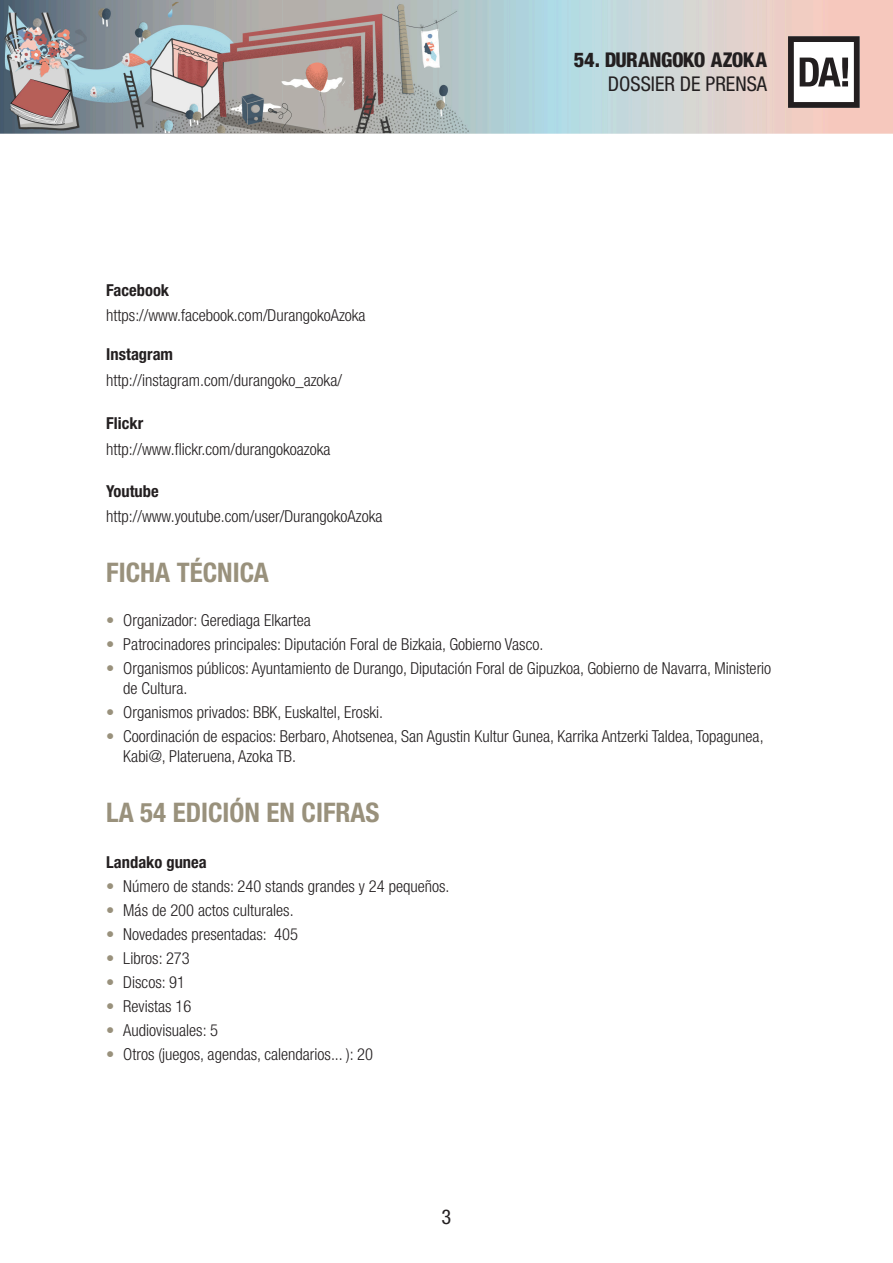
<style>
.page{position:relative;width:893px;height:1263px;background:#fff}
.page>*{position:absolute;margin:0;border:0;box-sizing:border-box;transform-origin:0 0}
.t1{font:700 condensed 27px "Helvetica Neue LT Pro";color:#99917c}
.t2{font:800 condensed 20.4px "Helvetica Neue LT Pro";letter-spacing:-.02em;color:#231f20}
.t3{font:condensed 20.4px "Helvetica Neue LT Pro";color:#231f20}
.t4{font:300 condensed 16.5px/19.8px "Helvetica Neue LT Pro";color:#231f20}
.t5{font:700 condensed 16.5px "Helvetica Neue LT Pro";color:#231f20}
.s1{color:#99917c}
</style>
<div class="page">
<img style="left:0;top:0;width:893px;height:134px">
<svg style="left:788px;top:36px;width:72px;height:72px"></svg>
<p class="t2" style="left:574px;top:47px;width:195px">54. DURANGOKO AZOKA</p>
<p class="t3" style="left:608px;top:72px;width:161px">DOSSIER DE PRENSA</p>
<p class="t5" style="left:106px;top:280px;width:64px">Facebook</p>
<p class="t4" style="left:106px;top:306px;width:261px">https://www.facebook.com/DurangokoAzoka</p>
<p class="t5" style="left:106px;top:344px;width:68px">Instagram</p>
<p class="t4" style="left:106px;top:370px;width:237px">http://instagram.com/durangoko_azoka/</p>
<p class="t5" style="left:106px;top:413px;width:38px">Flickr</p>
<p class="t4" style="left:106px;top:439px;width:226px">http://www.flickr.com/durangokoazoka</p>
<p class="t5" style="left:106px;top:482px;width:54px">Youtube</p>
<p class="t4" style="left:106px;top:506px;width:278px">http://www.youtube.com/user/DurangokoAzoka</p>
<p class="t1" style="left:106px;top:556px;width:164px">FICHA TÉCNICA</p>
<p class="t4" style="left:106px;top:610px;width:206px"><span class="s1">•</span> Organizador: Gerediaga Elkartea</p>
<p class="t4" style="left:106px;top:634px;width:439px"><span class="s1">•</span> Patrocinadores principales: Diputación Foral de Bizkaia, Gobierno Vasco.</p>
<p class="t4" style="left:123px;top:658px;width:649px;text-indent:-17px"><span class="s1">•</span> Organismos públicos: Ayuntamiento de Durango, Diputación Foral de Gipuzkoa, Gobierno de Navarra, Ministerio de Cultura.</p>
<p class="t4" style="left:106px;top:702px;width:278px"><span class="s1">•</span> Organismos privados: BBK, Euskaltel, Eroski.</p>
<p class="t4" style="left:123px;top:726px;width:642px;text-indent:-17px"><span class="s1">•</span> Coordinación de espacios: Berbaro, Ahotsenea, San Agustin Kultur Gunea, Karrika Antzerki Taldea, Topagunea,<br>Kabi@, Plateruena, Azoka TB.</p>
<p class="t1" style="left:106px;top:796px;width:275px">LA 54 EDICIÓN EN CIFRAS</p>
<p class="t5" style="left:106px;top:852px;width:102px">Landako gunea</p>
<p class="t4" style="left:106px;top:876px;width:345px"><span class="s1">•</span> Número de stands: 240 stands grandes y 24 pequeños.</p>
<p class="t4" style="left:106px;top:900px;width:189px"><span class="s1">•</span> Más de 200 actos culturales.</p>
<p class="t4" style="left:106px;top:924px;width:193px"><span class="s1">•</span> Novedades presentadas: 405</p>
<p class="t4" style="left:106px;top:948px;width:85px"><span class="s1">•</span> Libros: 273</p>
<p class="t4" style="left:106px;top:972px;width:80px"><span class="s1">•</span> Discos: 91</p>
<p class="t4" style="left:106px;top:996px;width:87px"><span class="s1">•</span> Revistas 16</p>
<p class="t4" style="left:106px;top:1020px;width:113px"><span class="s1">•</span> Audiovisuales: 5</p>
<p class="t4" style="left:106px;top:1044px;width:268px"><span class="s1">•</span> Otros (juegos, agendas, calendarios... ): 20</p>
<p class="t3" style="left:442px;top:1204px;width:11px">3</p>
</div>
